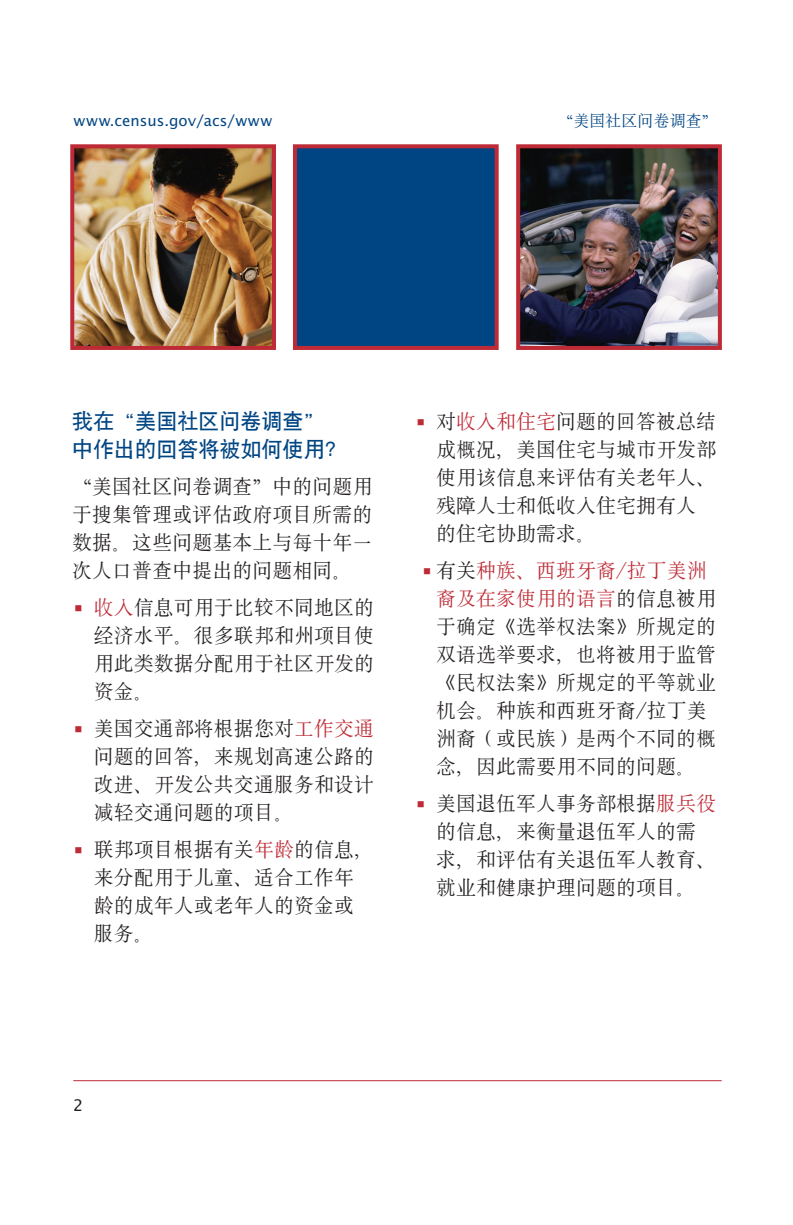
<style>
.page{position:relative;width:793px;height:1225px;background:#fff}
.page>*{position:absolute;margin:0;border:0;box-sizing:border-box;transform-origin:0 0}
.chin_heads{font:21px/28px "SIL Hei Med Jian";color:#004583}
.bullets{font:20px/28px "SIL Song Reg Jian";color:#231f20}
.t1{font:16px "SIL Song Reg Jian";color:#004583}
.t2{font:15px "Lucida Sans";color:#004583}
.s1{font-family:"Lucida Sans";color:#be2b36}
.s2{color:#be2b36}
</style>
<div class="page">
<hr style="left:73px;top:1080px;width:648px;height:1px;background:#be2b36">
<div style="left:295px;top:146px;width:201px;height:202px;background:#004583"></div>
<div style="left:293px;top:144px;width:205px;height:206px;border:4px solid #be2b36"></div>
<img style="left:521px;top:149px;width:195px;height:196px">
<div style="left:516px;top:144px;width:205px;height:206px;border:4px solid #be2b36"></div>
<img style="left:75px;top:149px;width:196px;height:196px">
<div style="left:70px;top:144px;width:206px;height:206px;border:4px solid #be2b36"></div>
<p class="t2" style="left:73px;top:112px;width:201px">www.census.gov/acs/www</p>
<p class="t1" style="left:557px;top:110px;width:161px">“美国社区问卷调查”</p>
<p class="chin_heads" style="left:72px;top:405px;width:275px">我在“美国社区问卷调查”中作出的回答将被如何使用？</p>
<p class="bullets" style="left:72px;top:471px;width:301px;text-align:justify">“美国社区问卷调查”中的问题用于搜集管理或评估政府项目所需的数据。这些问题基本上与每十年一次人口普查中提出的问题相同。</p>
<p class="bullets" style="left:94px;top:592px;width:281px;text-align:justify;text-indent:-22px"><span class="s1">•</span> <span class="s2">收入</span>信息可用于比较不同地区的经济水平。很多联邦和州项目使用此类数据分配用于社区开发的资金。</p>
<p class="bullets" style="left:94px;top:713px;width:281px;text-align:justify;text-indent:-22px"><span class="s1">•</span> 美国交通部将根据您对<span class="s2">工作交通</span>问题的回答，来规划高速公路的改进、开发公共交通服务和设计减轻交通问题的项目。</p>
<p class="bullets" style="left:94px;top:834px;width:281px;text-indent:-22px"><span class="s1">•</span> 联邦项目根据有关<span class="s2">年龄</span>的信息，来分配用于儿童、适合工作年龄的成年人或老年人的资金或服务。</p>
<p class="bullets" style="left:436px;top:406px;width:281px;text-indent:-22px"><span class="s1">•</span> 对<span class="s2">收入和住宅</span>问题的回答被总结成概况，美国住宅与城市开发部使用该信息来评估有关老年人、残障人士和低收入住宅拥有人的住宅协助需求。</p>
<p class="bullets" style="left:436px;top:555px;width:281px;text-indent:-15px"><span class="s1">•</span>有关<span class="s2">种族、西班牙裔/拉丁美洲裔及在家使用的语言</span>的信息被用于确定《选举权法案》所规定的双语选举要求，也将被用于监管《民权法案》所规定的平等就业机会。种族和西班牙裔/拉丁美洲裔（或民族）是两个不同的概念，因此需要用不同的问题。</p>
<p class="bullets" style="left:436px;top:788px;width:281px;text-indent:-22px"><span class="s1">•</span> 美国退伍军人事务部根据<span class="s2">服兵役</span>的信息，来衡量退伍军人的需求，和评估有关退伍军人教育、就业和健康护理问题的项目。</p>
</div>
